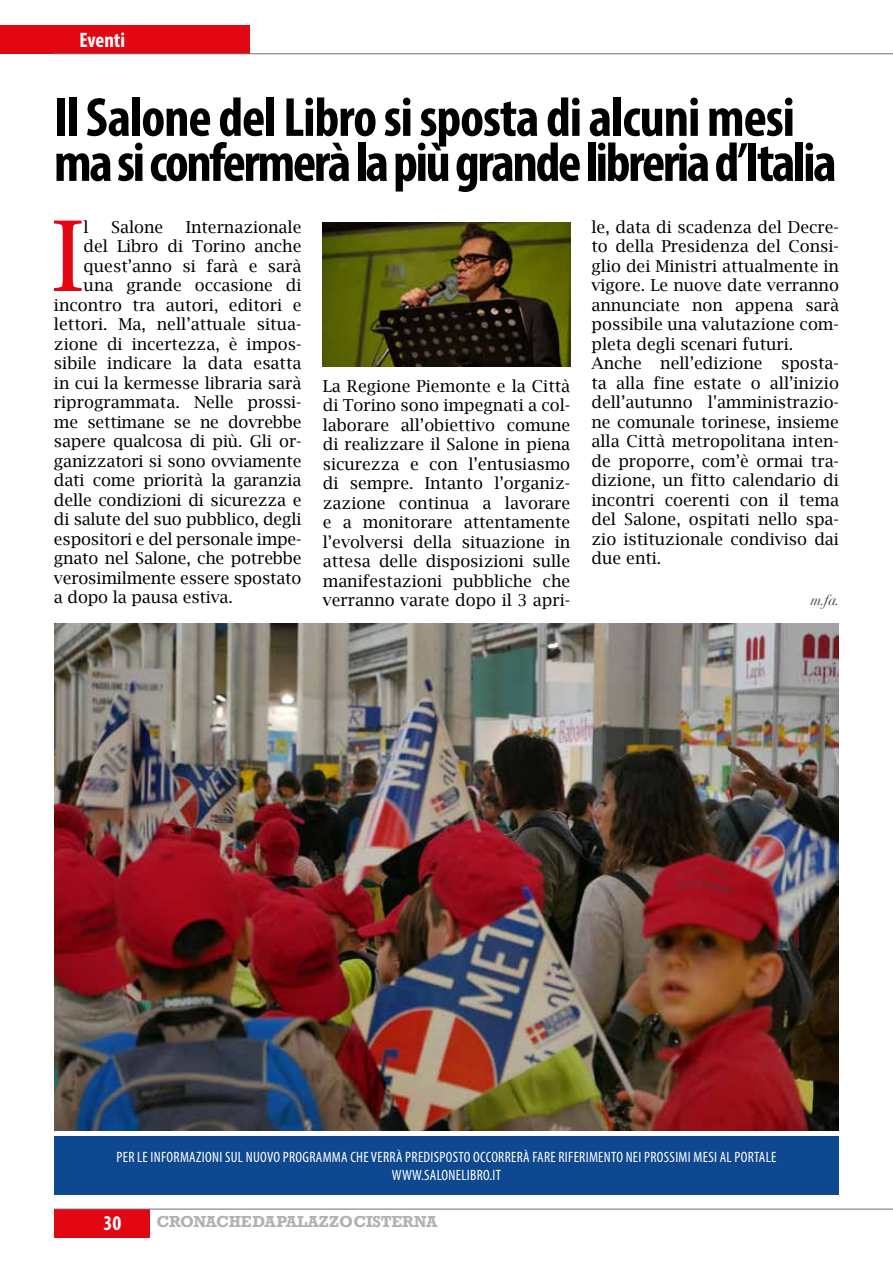
<style>
.page{position:relative;width:893px;height:1263px;background:#fff}
.page>*{position:absolute;margin:0;border:0;box-sizing:border-box;transform-origin:0 0}
.t1{font:97.5px "Lucida Bright";color:#e30613}
.t2{font:700 condensed 55.5px/45px "Myriad Pro";letter-spacing:-.04em;color:#000}
.t3{font:700 condensed 21px "Myriad Pro";color:#fff}
.t4{font:16.5px/19.5px "Lucida Bright";color:#000;text-align:justify}
.t5{font:condensed 15px/18px "Myriad Pro";letter-spacing:.02em;color:#fff;text-align:center}
.t6{font:700 15px "Rockwell";letter-spacing:-.01em;color:#b3b2b2}
.t7{font:italic 15px "Bodoni Svty Two ITCTT";color:#575756}
</style>
<div class="page">
<div style="left:0;top:25px;width:250px;height:29px;background:#e30613"></div>
<hr style="left:54px;top:54px;width:839px;height:1px;background:#706f6f">
<div style="left:54px;top:1209px;width:96px;height:28px;background:#e30613"></div>
<hr style="left:54px;top:1209px;width:839px;height:1px;background:#706f6f">
<div style="left:54px;top:1137px;width:785px;height:58px;background:#0e4891"></div>
<img style="left:323px;top:222px;width:247px;height:144px">
<img style="left:54px;top:624px;width:785px;height:507px">
<p class="t3" style="left:80px;top:27px;width:47px">Eventi</p>
<h2 class="t2" style="left:54px;top:94px;width:784px">Il Salone del Libro si sposta di alcuni mesi ma si confermerà la più grande libreria d’Italia</h2>
<h1 class="t1" style="left:52px;top:200px;width:33px">I</h1>
<p class="t4" style="left:84px;top:217px;width:7px">l</p>
<p class="t4" style="left:111px;top:217px;width:54px">Salone</p>
<p class="t4" style="left:186px;top:217px;width:117px">Internazionale</p>
<p class="t4" style="left:591px;top:217px;width:249px;text-align:left">le, data di scadenza del Decre&shy;to della Presidenza del Consi&shy;glio dei Ministri attualmente in vigore. Le nuove date verranno annunciate non appena sarà possibile una valutazione com&shy;pleta degli scenari futuri.<br>Anche nell’edizione sposta&shy;ta alla fine estate o all’inizio dell’autunno l'amministrazio&shy;ne comunale torinese, insieme alla Città metropolitana inten&shy;de proporre, com’è ormai tra&shy;dizione, un fitto calendario di incontri coerenti con il tema del Salone, ospitati nello spa&shy;zio istituzionale condiviso dai due enti.</p>
<p class="t7" style="left:811px;top:586px;width:30px">m.fa.</p>
<p class="t4" style="left:84px;top:236px;width:219px">del Libro di Torino anche</p>
<p class="t4" style="left:84px;top:256px;width:219px">quest’anno si farà e sarà</p>
<p class="t4" style="left:84px;top:275px;width:219px">una grande occasione di</p>
<p class="t4" style="left:54px;top:295px;width:249px">incontro tra autori, editori e</p>
<p class="t4" style="left:54px;top:314px;width:249px">lettori. Ma, nell’attuale situa-</p>
<p class="t4" style="left:54px;top:334px;width:249px">zione di incertezza, è impos-</p>
<p class="t4" style="left:54px;top:353px;width:249px">sibile indicare la data esatta</p>
<p class="t4" style="left:54px;top:373px;width:249px">in cui la kermesse libraria sarà</p>
<p class="t4" style="left:54px;top:392px;width:249px">riprogrammata. Nelle prossi-</p>
<p class="t4" style="left:54px;top:412px;width:249px">me settimane se ne dovrebbe</p>
<p class="t4" style="left:54px;top:431px;width:249px">sapere qualcosa di più. Gli or-</p>
<p class="t4" style="left:54px;top:451px;width:249px">ganizzatori si sono ovviamente</p>
<p class="t4" style="left:54px;top:470px;width:249px">dati come priorità la garanzia</p>
<p class="t4" style="left:54px;top:490px;width:249px">delle condizioni di sicurezza e</p>
<p class="t4" style="left:54px;top:509px;width:249px">di salute del suo pubblico, degli</p>
<p class="t4" style="left:54px;top:529px;width:249px">espositori e del personale impe-</p>
<p class="t4" style="left:54px;top:548px;width:249px">gnato nel Salone, che potrebbe</p>
<p class="t4" style="left:54px;top:568px;width:249px">verosimilmente essere spostato</p>
<p class="t4" style="left:54px;top:587px;width:180px">a dopo la pausa estiva.</p>
<p class="t4" style="left:323px;top:376px;width:249px">La Regione Piemonte e la Città di Torino sono impegnati a col&shy;laborare all’obiettivo comune di realizzare il Salone in piena sicurezza e con l’entusiasmo di sempre. Intanto l’organiz&shy;zazione continua a lavorare e a monitorare attentamente l’evolversi della situazione in attesa delle disposizioni sulle manifestazioni pubbliche che verranno varate dopo il 3 apri-</p>
<p class="t5" style="left:116px;top:1148px;width:661px">PER LE INFORMAZIONI SUL NUOVO PROGRAMMA CHE VERRÀ PREDISPOSTO OCCORRERÀ FARE RIFERIMENTO NEI PROSSIMI MESI AL PORTALE<br>WWW.SALONELIBRO.IT</p>
<p class="t3" style="left:104px;top:1210px;width:19px">30</p>
<p class="t6" style="left:156px;top:1212px;width:282px">CRONACHE DA PALAZZO CISTERNA</p>
</div>
